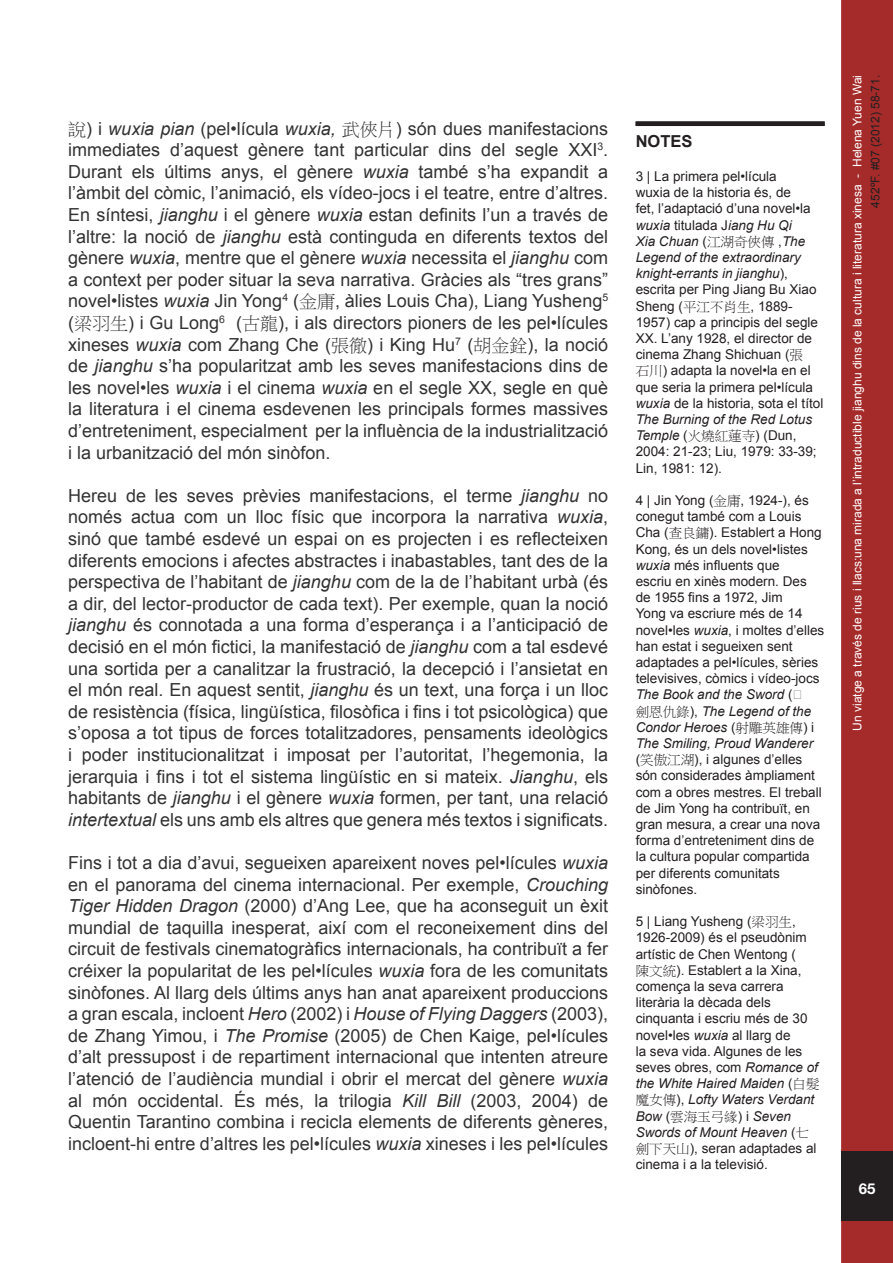
<style>
.page{position:relative;width:893px;height:1263px;background:#fff}
.page>*{position:absolute;margin:0;border:0;box-sizing:border-box;transform-origin:0 0}
.t1{font:18px/21.6px "Arial";color:#333;text-align:justify}
.Estilo_de_párrafo_1{font:700 16.5px "Arial";color:#231f20}
.t2{font:700 15px "Helvetica Neue";color:#fff}
.Estilo_de_párrafo_1-2{font:13.5px/16.2px "Arial";color:#231f20}
.t3{font:12px "Arial";color:#fff}
.t4{font:12px "Arial";color:#231f20}
.s1{font-family:"P Ming Li U"}
.s2{font-style:italic}
</style>
<div class="page">
<div style="left:843px;top:2px;width:48px;height:1259px;background:#a52a2a"></div>
<div style="left:841px;top:0;width:52px;height:1263px;border:3px solid #a52a2a"></div>
<div style="left:841px;top:1151px;width:52px;height:70px;background:#231f20"></div>
<div style="left:636px;top:121px;width:189px;height:5px;background:#231f20"></div>
<p class="t1" style="left:68px;top:118px;width:541px"><span class="s1">說</span>) i <span class="s2">wuxia pian</span> (pel•lícula <span class="s2">wuxia,</span> <span class="s1">武俠片</span>) són dues manifestacions immediates d’aquest gènere tant particular dins del segle XXI<sup>3</sup>.<br>Durant els últims anys, el gènere <span class="s2">wuxia</span> també s’ha expandit a l’àmbit del còmic, l’animació, els vídeo-jocs i el teatre, entre d’altres.<br>En síntesi, <span class="s2">jianghu</span> i el gènere <span class="s2">wuxia</span> estan definits l’un a través de l’altre: la noció de <span class="s2">jianghu</span> està continguda en diferents textos del gènere <span class="s2">wuxia</span>, mentre que el gènere <span class="s2">wuxia</span> necessita el <span class="s2">jianghu</span> com a context per poder situar la seva narrativa. Gràcies als “tres grans” novel•listes <span class="s2">wuxia</span> Jin Yong<sup>4</sup> (<span class="s1">金庸</span>, àlies Louis Cha), Liang Yusheng<sup>5 </sup>(<span class="s1">梁羽生</span>) i Gu Long<sup>6</sup> (<span class="s1">古龍</span>), i als directors pioners de les pel•lícules xineses <span class="s2">wuxia</span> com Zhang Che (<span class="s1">張徹</span>) i King Hu<sup>7</sup> (<span class="s1">胡金銓</span>), la noció de <span class="s2">jianghu</span> s’ha popularitzat amb les seves manifestacions dins de les novel•les <span class="s2">wuxia</span> i el cinema <span class="s2">wuxia</span> en el segle XX, segle en què la literatura i el cinema esdevenen les principals formes massives d’entreteniment, especialment per la influència de la industrialització i la urbanització del món sinòfon.</p>
<p class="t1" style="left:68px;top:485px;width:541px">Hereu de les seves prèvies manifestacions, el terme <span class="s2">jianghu</span> no només actua com un lloc físic que incorpora la narrativa <span class="s2">wuxia</span>, sinó que també esdevé un espai on es projecten i es reflecteixen diferents emocions i afectes abstractes i inabastables, tant des de la perspectiva de l’habitant de <span class="s2">jianghu</span> com de la de l’habitant urbà (és a dir, del lector-productor de cada text). Per exemple, quan la noció <span class="s2">jianghu</span> és connotada a una forma d’esperança i a l’anticipació de decisió en el món fictici, la manifestació de <span class="s2">jianghu</span> com a tal esdevé una sortida per a canalitzar la frustració, la decepció i l’ansietat en el món real. En aquest sentit, <span class="s2">jianghu</span> és un text, una força i un lloc de resistència (física, lingüística, filosòfica i fins i tot psicològica) que s’oposa a tot tipus de forces totalitzadores, pensaments ideològics i poder institucionalitzat i imposat per l’autoritat, l’hegemonia, la jerarquia i fins i tot el sistema lingüístic en si mateix. <span class="s2">Jianghu</span>, els habitants de <span class="s2">jianghu</span> i el gènere <span class="s2">wuxia</span> formen, per tant, una relació <span class="s2">intertextual</span> els uns amb els altres que genera més textos i significats.</p>
<p class="t1" style="left:68px;top:852px;width:541px">Fins i tot a dia d’avui, segueixen apareixent noves pel•lícules <span class="s2">wuxia </span>en el panorama del cinema internacional. Per exemple, <span class="s2">Crouching Tiger Hidden Dragon</span> (2000) d’Ang Lee, que ha aconseguit un èxit mundial de taquilla inesperat, així com el reconeixement dins del circuit de festivals cinematogràfics internacionals, ha contribuït a fer créixer la popularitat de les pel•lícules <span class="s2">wuxia</span> fora de les comunitats sinòfones. Al llarg dels últims anys han anat apareixent produccions a gran escala, incloent <span class="s2">Hero</span> (2002) i <span class="s2">House of Flying Daggers</span> (2003), de Zhang Yimou, i <span class="s2">The Promise</span> (2005) de Chen Kaige, pel•lícules d’alt pressupost i de repartiment internacional que intenten atreure l’atenció de l’audiència mundial i obrir el mercat del gènere <span class="s2">wuxia </span>al món occidental. És més, la trilogia <span class="s2">Kill Bill</span> (2003, 2004) de Quentin Tarantino combina i recicla elements de diferents gèneres, incloent-hi entre d’altres les pel•lícules <span class="s2">wuxia</span> xineses i les pel•lícules</p>
<p class="Estilo_de_párrafo_1" style="left:636px;top:130px;width:58px">NOTES</p>
<p class="Estilo_de_párrafo_1-2" style="left:636px;top:168px;width:189px">3 | La primera pel•lícula<br>wuxia de la historia és, de<br>fet, l’adaptació d’una novel•la <span class="s2">wuxia</span> titulada J<span class="s2">iang Hu Qi<br>Xia Chuan</span> (<span class="s1">江湖奇俠傳</span> ,<span class="s2">The<br>Legend of the extraordinary knight-errants in jianghu</span>), escrita per Ping Jiang Bu Xiao<br>Sheng (<span class="s1">平江不肖生</span>, 1889-<br>1957) cap a principis del segle<br>XX. L’any 1928, el director de cinema Zhang Shichuan (<span class="s1">張<br>石川</span>) adapta la novel•la en el que seria la primera pel•lícula <span class="s2">wuxia</span> de la historia, sota el títol<br><span class="s2">The Burning of the Red Lotus<br>Temple</span> (<span class="s1">火燒紅蓮寺</span>) (Dun,<br>2004: 21-23; Liu, 1979: 33-39;<br>Lin, 1981: 12).</p>
<p class="Estilo_de_párrafo_1-2" style="left:636px;top:492px;width:190px">4 | Jin Yong (<span class="s1">金庸</span>, 1924-), és conegut també com a Louis<br>Cha (<span class="s1">查良鏞</span>). Establert a Hong<br>Kong, és un dels novel•listes <span class="s2">wuxia</span> més influents que<br>escriu en xinès modern. Des de 1955 fins a 1972, Jim<br>Yong va escriure més de 14 novel•les <span class="s2">wuxia</span>, i moltes d’elles han estat i segueixen sent adaptades a pel•lícules, sèries televisives, còmics i vídeo-jocs<br><span class="s2">The Book and the Sword</span> (書<br><span class="s1">劍恩仇錄</span>), <span class="s2">The Legend of the<br>Condor Heroes</span> (<span class="s1">射雕英雄傳</span>) i<br><span class="s2">The Smiling, Proud Wanderer<br></span>(<span class="s1">笑傲江湖</span>), i algunes d’elles són considerades àmpliament com a obres mestres. El treball de Jim Yong ha contribuït, en gran mesura, a crear una nova forma d’entreteniment dins de la cultura popular compartida per diferents comunitats sinòfones.</p>
<p class="Estilo_de_párrafo_1-2" style="left:636px;top:913px;width:185px">5 | Liang Yusheng (<span class="s1">梁羽生</span>,<br>1926-2009) és el pseudònim artístic de Chen Wentong (<br><span class="s1">陳文統</span>). Establert a la Xina, comença la seva carrera literària la dècada dels cinquanta i escriu més de 30 novel•les <span class="s2">wuxia</span> al llarg de<br>la seva vida. Algunes de les seves obres, com <span class="s2">Romance of the White Haired Maiden</span> (<span class="s1">白髮魔女傳</span>), <span class="s2">Lofty Waters Verdant<br>Bow</span> (<span class="s1">雲海玉弓緣</span>) i <span class="s2">Seven<br>Swords of Mount Heaven</span> (<span class="s1">七劍下天山</span>), seran adaptades al cinema i a la televisió.</p>
<p class="t3" style="left:850px;top:731px;width:657px;rotate:-90deg">Un viatge a través de rius i llacs:una mirada a l’intraductible jianghu dins de la cultura i literatura xinesa - Helena Yuen Wai</p>
<p class="t4" style="left:868px;top:207px;width:134px;rotate:-90deg">452ºF. #07 (2012) 58-71.</p>
<p class="t2" style="left:859px;top:1179px;width:18px">65</p>
</div>
